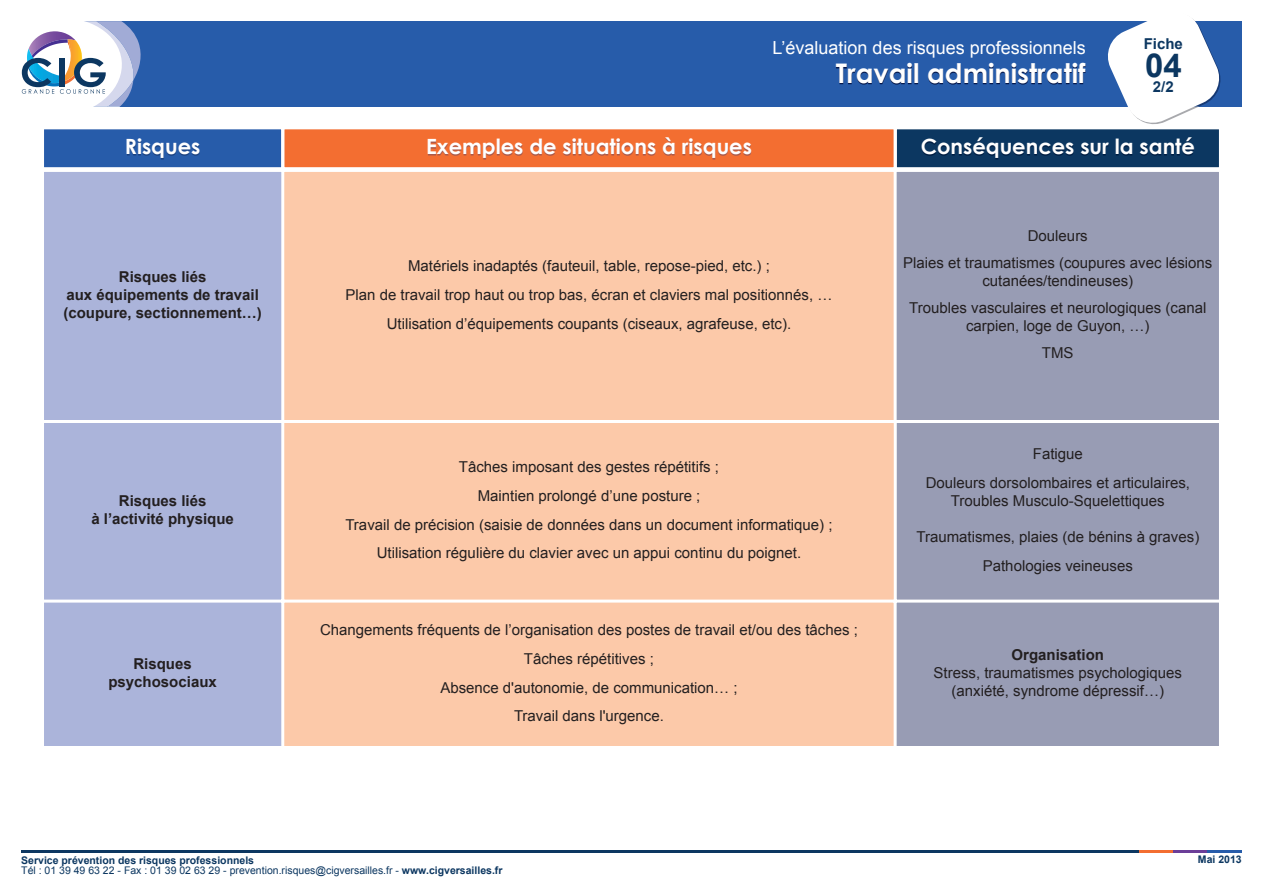
<style>
.page{position:relative;width:1263px;height:893px;background:#fff}
.page>*{position:absolute;margin:0;border:0;box-sizing:border-box;transform-origin:0 0}
.t1{font:700 33px "Arial";color:#0c3761}
.t2{font:700 27px "Century Gothic";color:#fff}
.t3{font:700 21px "Century Gothic";color:#fff}
.t4{font:18px "Arial";color:#fff}
.t5{font:15px/28.8px "Arial";color:#231f20;text-align:center}
.t6{font:700 15px/18px "Arial";color:#231f20;text-align:center}
.t7{font:700 15px "Arial";color:#0c3761}
.t8{font:10.5px "Arial";color:#0c3761}
.t9{font:700 10.5px "Arial";color:#0c3761}
.s1{font-weight:700}
</style>
<div class="page">
<div style="left:56px;top:21px;width:1186px;height:85px;background:#275caa"></div>
<svg style="left:21px;top:21px;width:121px;height:86px"></svg>
<svg style="left:1104px;top:18px;width:119px;height:107px"></svg>
<div style="left:44px;top:603px;width:237px;height:143px;background:#abb4da"></div>
<div style="left:43px;top:601px;width:240px;height:147px;border:2px solid #fff"></div>
<div style="left:284px;top:603px;width:610px;height:143px;background:#fcc9a9"></div>
<div style="left:283px;top:601px;width:612px;height:147px;border:2px solid #fff"></div>
<div style="left:897px;top:603px;width:322px;height:143px;background:#989cb4"></div>
<div style="left:895px;top:601px;width:325px;height:147px;border:2px solid #fff"></div>
<svg style="left:836px;top:64px;width:157px;height:21px"></svg>
<div style="left:44px;top:423px;width:237px;height:177px;background:#abb4da"></div>
<div style="left:43px;top:421px;width:240px;height:180px;border:2px solid #fff"></div>
<div style="left:284px;top:423px;width:610px;height:177px;background:#fcc9a9"></div>
<div style="left:283px;top:421px;width:612px;height:180px;border:2px solid #fff"></div>
<div style="left:897px;top:423px;width:322px;height:177px;background:#989cb4"></div>
<div style="left:895px;top:421px;width:325px;height:180px;border:2px solid #fff"></div>
<div style="left:44px;top:172px;width:237px;height:248px;background:#abb4da"></div>
<div style="left:284px;top:172px;width:610px;height:248px;background:#fcc9a9"></div>
<div style="left:897px;top:172px;width:322px;height:248px;background:#989cb4"></div>
<hr style="left:21px;top:850px;width:1129px;height:3px;background:#0c3761">
<hr style="left:1140px;top:850px;width:34px;height:3px;background:#f36e31">
<hr style="left:1174px;top:850px;width:34px;height:3px;background:#6b3e98">
<hr style="left:1208px;top:850px;width:34px;height:3px;background:#275caa">
<div style="left:44px;top:129px;width:237px;height:38px;background:#275caa"></div>
<div style="left:284px;top:129px;width:610px;height:38px;background:#f36e31"></div>
<svg style="left:127px;top:140px;width:73px;height:20px"></svg>
<svg style="left:428px;top:140px;width:128px;height:20px"></svg>
<div style="left:43px;top:128px;width:240px;height:41px;border:2px solid #fff"></div>
<div style="left:283px;top:128px;width:612px;height:41px;border:2px solid #fff"></div>
<div style="left:897px;top:129px;width:322px;height:38px;background:#0c3761"></div>
<svg style="left:922px;top:138px;width:103px;height:22px"></svg>
<div style="left:895px;top:128px;width:325px;height:41px;border:2px solid #fff"></div>
<p class="t4" style="left:772px;top:38px;width:315px">L’évaluation des risques professionnels</p>
<h2 class="t2" style="left:836px;top:56px;width:251px">Travail administratif</h2>
<p class="t7" style="left:1144px;top:35px;width:41px">Fiche</p>
<h1 class="t1" style="left:1145px;top:48px;width:38px">04</h1>
<p class="t7" style="left:1153px;top:79px;width:22px">2/2</p>
<h3 class="t3" style="left:125px;top:133px;width:77px">Risques</h3>
<h3 class="t3" style="left:426px;top:133px;width:327px">Exemples de situations à risques</h3>
<h3 class="t3" style="left:921px;top:133px;width:276px">Conséquences sur la santé</h3>
<p class="t6" style="left:63px;top:268px;width:200px">Risques liés<br>aux équipements de travail (coupure, sectionnement…)</p>
<p class="t5" style="left:345px;top:251px;width:488px">Matériels inadaptés (fauteuil, table, repose-pied, etc.) ;<br>Plan de travail trop haut ou trop bas, écran et claviers mal positionnés, …<br>Utilisation d’équipements coupants (ciseaux, agrafeuse, etc).</p>
<p class="t6" style="left:91px;top:492px;width:144px">Risques liés<br>à l’activité physique</p>
<p class="t6" style="left:108px;top:655px;width:110px">Risques psychosociaux</p>
<p class="t5" style="left:345px;top:452px;width:489px">Tâches imposant des gestes répétitifs ;<br>Maintien prolongé d’une posture ;<br>Travail de précision (saisie de données dans un document informatique) ; Utilisation régulière du clavier avec un appui continu du poignet.</p>
<p class="t5" style="left:320px;top:615px;width:539px">Changements fréquents de l’organisation des postes de travail et/ou des tâches ; Tâches répétitives ;<br>Absence d'autonomie, de communication… ;<br>Travail dans l'urgence.</p>
<p class="t5" style="left:903px;top:223px;width:311px;line-height:27px">Douleurs<br>Plaies et traumatismes (coupures avec lésions</p>
<p class="t5" style="left:909px;top:268px;width:299px;line-height:27px">cutanées/tendineuses)<br>Troubles vasculaires et neurologiques (canal</p>
<p class="t5" style="left:966px;top:313px;width:185px;line-height:27px">carpien, loge de Guyon, …)<br>TMS</p>
<p class="t5" style="left:926px;top:440px;width:266px">Fatigue<br>Douleurs dorsolombaires et articulaires,</p>
<p class="t5" style="left:951px;top:487px;width:215px">Troubles Musculo-Squelettiques</p>
<p class="t5" style="left:916px;top:523px;width:284px">Traumatismes, plaies (de bénins à graves)<br>Pathologies veineuses</p>
<p class="t6" style="left:1011px;top:646px;width:94px">Organisation</p>
<p class="t5" style="left:933px;top:664px;width:250px;line-height:18px">Stress, traumatismes psychologiques (anxiété, syndrome dépressif…)</p>
<p class="t9" style="left:21px;top:855px;width:234px">Service prévention des risques professionnels</p>
<p class="t8" style="left:21px;top:864px;width:483px">Tél : 01 39 49 63 22 - Fax : 01 39 02 63 29 - prevention.risques@cigversailles.fr - <span class="s1">www.cigversailles.fr</span></p>
<p class="t9" style="left:1198px;top:854px;width:45px">Mai 2013</p>
</div>
